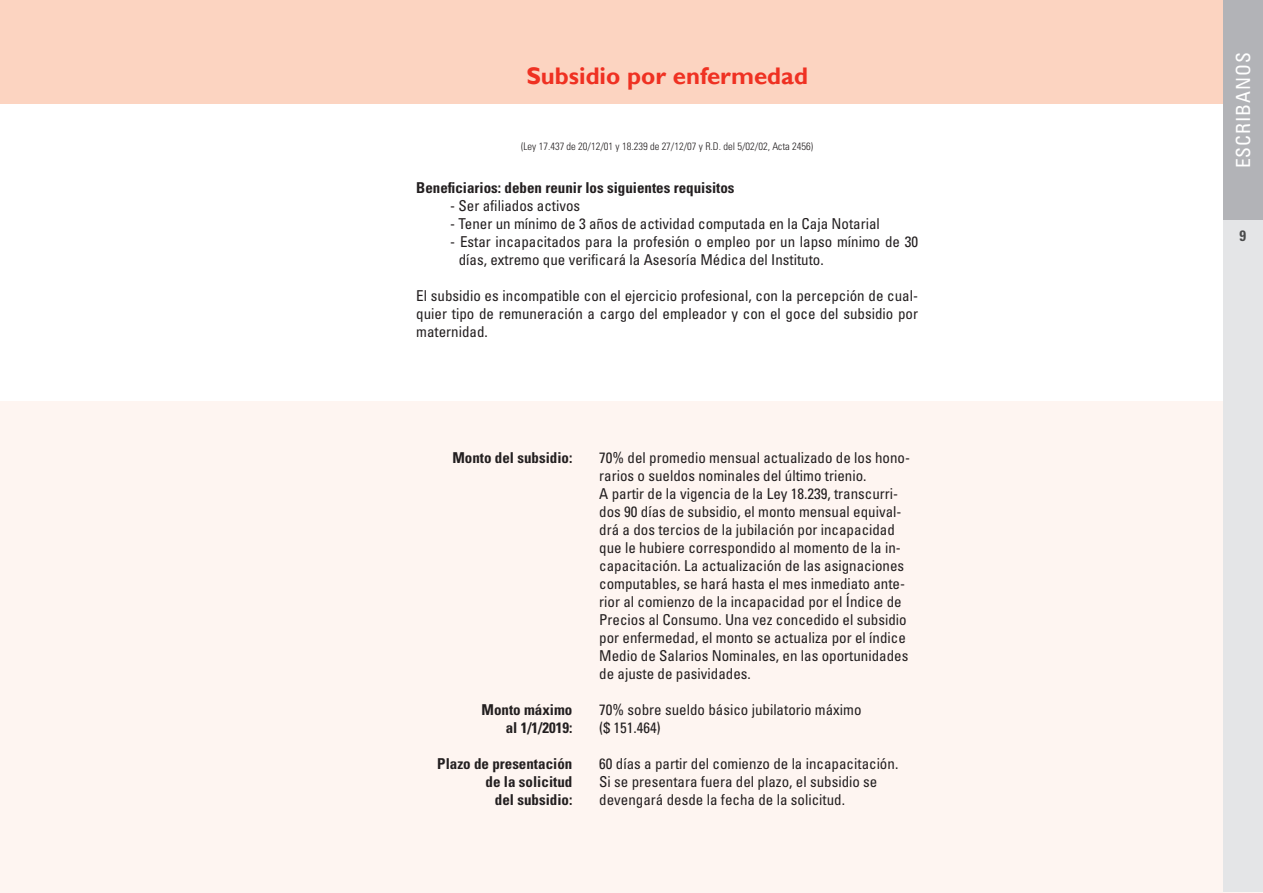
<style>
.page{position:relative;width:1263px;height:893px;background:#fff}
.page>*{position:absolute;margin:0;border:0;box-sizing:border-box;transform-origin:0 0}
.Titulo_2_extra{font:700 24px "Gill Sans";color:#ef3122}
.Título_1{font:condensed 19.5px "Univers LT Std";letter-spacing:.05em;color:#fff}
.Parrafo{font:condensed 15px/18px "Univers LT Std";color:#231f20}
.Parrafo-2{font:700 condensed 15px "Univers LT Std";color:#231f20}
.Título_1-2{font:700 condensed 15px "Univers LT Std";color:#494a4b}
.Bajada_de_título{font:300 condensed 10.5px "Univers LT Std";color:#231f20}
</style>
<div class="page">
<div style="left:0;top:402px;width:1263px;height:491px;background:#fef5f1"></div>
<div style="left:0;top:0;width:1223px;height:103px;background:#fcd4c1"></div>
<div style="left:1223px;top:214px;width:40px;height:678px;background:#e4e5e7"></div>
<div style="left:1223px;top:0;width:40px;height:219px;background:#b2b3b7"></div>
<p class="Titulo_2_extra" style="left:526px;top:62px;width:283px">Subsidio por enfermedad</p>
<p class="Bajada_de_título" style="left:521px;top:140px;width:294px">(Ley 17.437 de 20/12/01 y 18.239 de 27/12/07 y R.D. del 5/02/02, Acta 2456)</p>
<p class="Parrafo-2" style="left:416px;top:179px;width:320px">Beneficiarios: deben reunir los siguientes requisitos</p>
<p class="Parrafo" style="left:450px;top:196px;width:131px">- Ser afiliados activos</p>
<p class="Parrafo" style="left:450px;top:214px;width:431px">- Tener un mínimo de 3 años de actividad computada en la Caja Notarial</p>
<p class="Parrafo" style="left:459px;top:232px;width:461px;text-indent:-9px">- Estar incapacitados para la profesión o empleo por un lapso mínimo de 30 días, extremo que verificará la Asesoría Médica del Instituto.</p>
<p class="Parrafo" style="left:416px;top:286px;width:503px;text-align:justify">El subsidio es incompatible con el ejercicio profesional, con la percepción de cual&shy;quier tipo de remuneración a cargo del empleador y con el goce del subsidio por maternidad.</p>
<p class="Parrafo-2" style="left:452px;top:449px;width:121px">Monto del subsidio:</p>
<p class="Parrafo-2" style="left:481px;top:701px;width:92px">Monto máximo</p>
<p class="Parrafo-2" style="left:506px;top:719px;width:68px">al 1/1/2019:</p>
<p class="Parrafo-2" style="left:437px;top:755px;width:136px">Plazo de presentación</p>
<p class="Parrafo-2" style="left:486px;top:773px;width:88px">de la solicitud</p>
<p class="Parrafo-2" style="left:495px;top:791px;width:79px">del subsidio:</p>
<p class="Parrafo" style="left:599px;top:448px;width:312px">70% del promedio mensual actualizado de los hono&shy;rarios o sueldos nominales del último trienio.</p>
<p class="Parrafo" style="left:599px;top:484px;width:311px">A partir de la vigencia de la Ley 18.239, transcurri&shy;dos 90 días de subsidio, el monto mensual equival&shy;drá a dos tercios de la jubilación por incapacidad que le hubiere correspondido al momento de la in&shy;capacitación. La actualización de las asignaciones computables, se hará hasta el mes inmediato ante&shy;rior al comienzo de la incapacidad por el Índice de Precios al Consumo. Una vez concedido el subsidio por enfermedad, el monto se actualiza por el índice Medio de Salarios Nominales, en las oportunidades de ajuste de pasividades.</p>
<p class="Parrafo" style="left:599px;top:700px;width:264px">70% sobre sueldo básico jubilatorio máximo ($ 151.464)</p>
<p class="Parrafo" style="left:599px;top:754px;width:301px">60 días a partir del comienzo de la incapacitación.</p>
<p class="Parrafo" style="left:599px;top:772px;width:280px">Si se presentara fuera del plazo, el subsidio se devengará desde la fecha de la solicitud.</p>
<p class="Título_1" style="left:1231px;top:168px;width:118px;rotate:-90deg">ESCRIBANOS</p>
<p class="Título_1-2" style="left:1239px;top:227px;width:8px">9</p>
</div>
